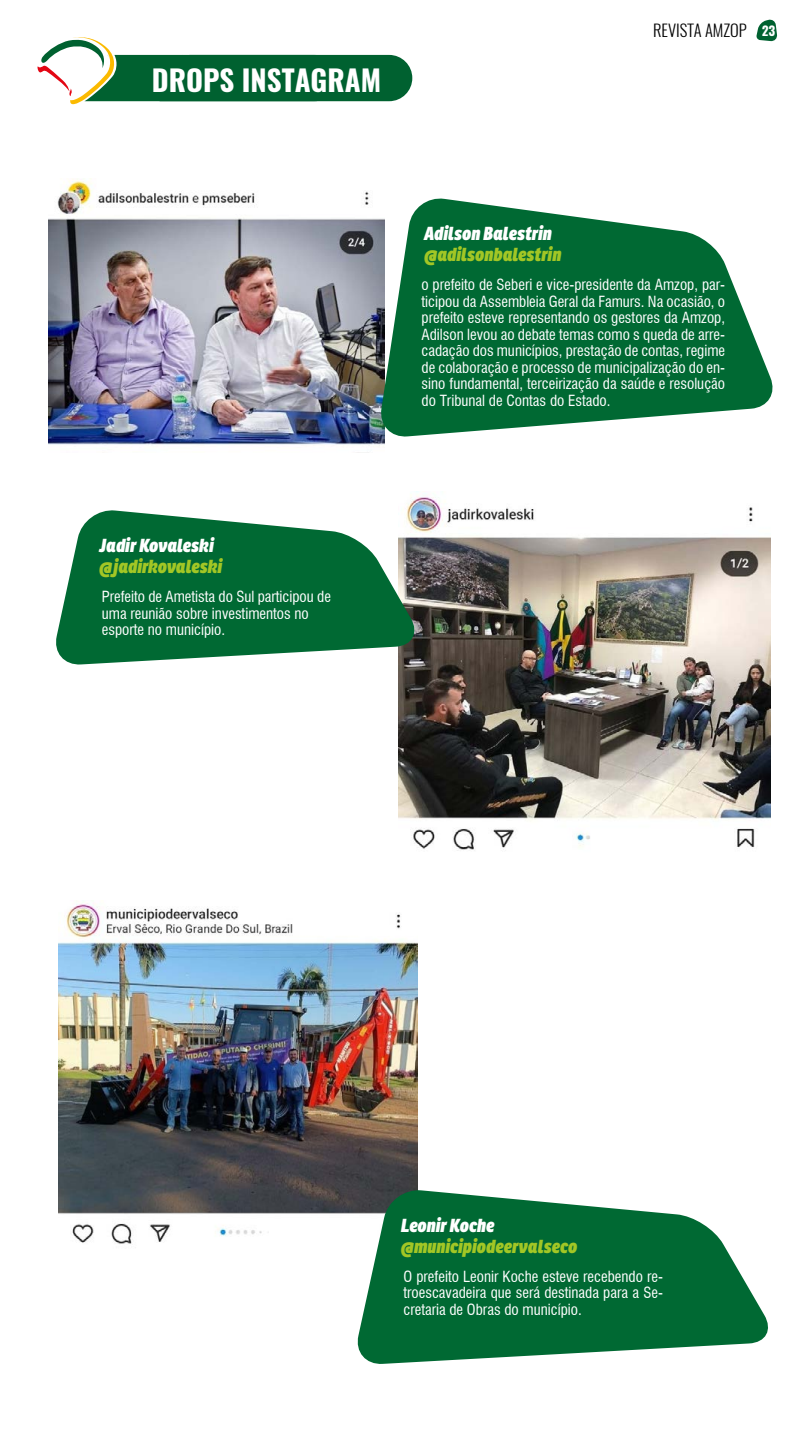
<style>
.page{position:relative;width:810px;height:1440px;background:#fff}
.page>*{position:absolute;margin:0;border:0;box-sizing:border-box;transform-origin:0 0}
.t1{font:700 28.95px "Oswald";color:#fff}
.t2{font:italic 800 18.38px "Ronnia Cond";color:#a2c625}
.t3{font:italic 800 18.38px "Ronnia Cond";color:#fff}
.t4{font:300 16.5px "Oswald";color:#000}
.t5{font:condensed 15px/16.5px "Swiss 721 BT";color:#fff;text-align:justify}
.s1{font-weight:700;font-size:12.9px;color:#fff}
</style>
<div class="page">
<svg style="left:756px;top:19px;width:22px;height:22px"></svg>
<img style="left:49px;top:178px;width:336px;height:275px">
<svg style="left:379px;top:197px;width:394px;height:241px;fill:#006933"></svg>
<img style="left:59px;top:904px;width:358px;height:340px">
<svg style="left:355px;top:1189px;width:413px;height:175px;fill:#006933"></svg>
<img style="left:398px;top:491px;width:372px;height:360px">
<svg style="left:56px;top:509px;width:363px;height:156px;fill:#006933"></svg>
<svg style="left:37px;top:37px;width:375px;height:68px"></svg>
<h1 class="t1" style="left:152px;top:60px;width:231px">DROPS INSTAGRAM</h1>
<p class="t4" style="left:653px;top:19px;width:124px">REVISTA AMZOP <span class="s1">23</span></p>
<p class="t3" style="left:100px;top:533px;width:116px">Jadir Kovaleski</p>
<p class="t2" style="left:100px;top:554px;width:125px">@jadirkovaleski</p>
<p class="t5" style="left:102px;top:588px;width:231px;text-align:left">Prefeito de Ametista do Sul participou de uma reunião sobre investimentos no esporte no município.</p>
<p class="t3" style="left:425px;top:221px;width:129px">Adilson Balestrin</p>
<p class="t2" style="left:425px;top:242px;width:139px">@adilsonbalestrin</p>
<p class="t5" style="left:422px;top:277px;width:305px">o prefeito de Seberi e vice-presidente da Amzop, par&shy;ticipou da Assembleia Geral da Famurs. Na ocasião, o prefeito esteve representando os gestores da Amzop, Adilson levou ao debate temas como s queda de arre&shy;cadação dos municípios, prestação de contas, regime de colaboração e processo de municipalização do en&shy;sino fundamental, terceirização da saúde e resolução do Tribunal de Contas do Estado.</p>
<p class="t3" style="left:401px;top:1213px;width:95px">Leonir Koche</p>
<p class="t2" style="left:401px;top:1234px;width:178px">@municipiodeervalseco</p>
<p class="t5" style="left:404px;top:1268px;width:261px">O prefeito Leonir Koche esteve recebendo re&shy;troescavadeira que será destinada para a Se&shy;cretaria de Obras do município.</p>
</div>
